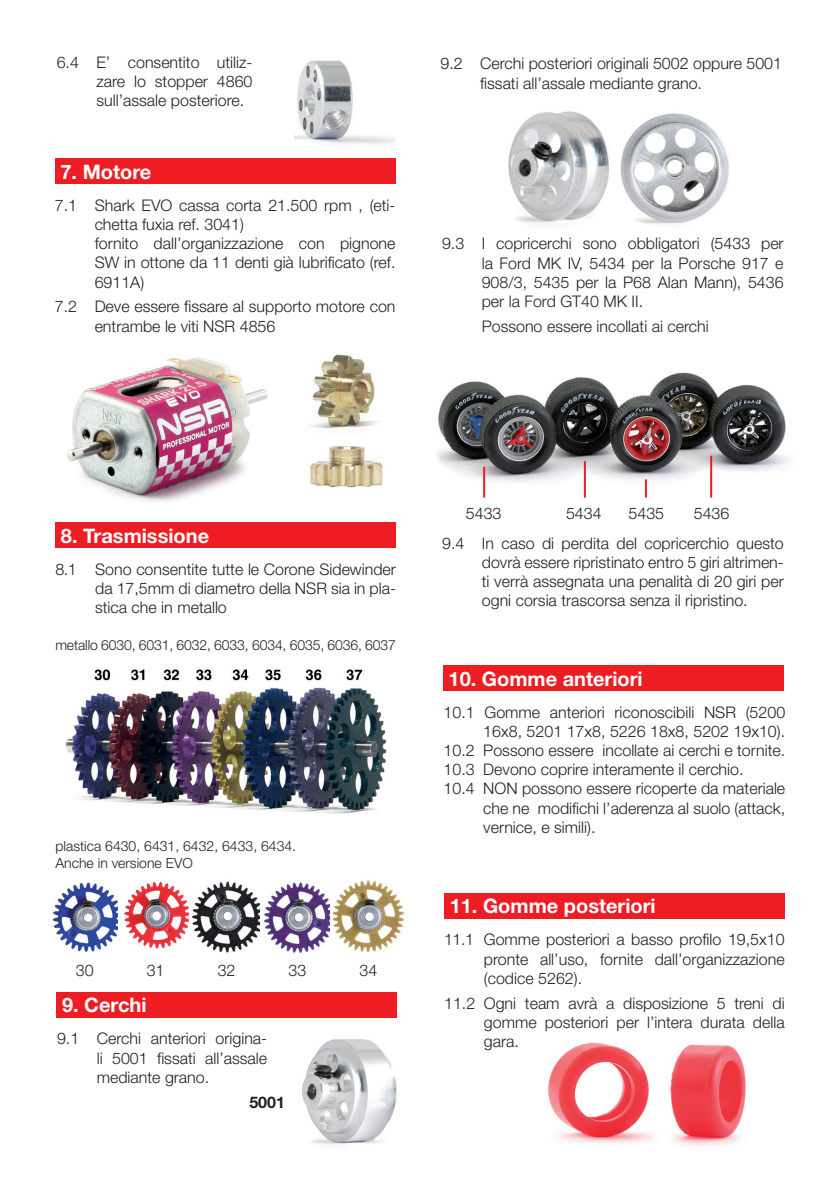
<style>
.page{position:relative;width:840px;height:1191px;background:#fff}
.page>*{position:absolute;margin:0;border:0;box-sizing:border-box;transform-origin:0 0}
.t1{font:700 20px "Helvetica Neue";color:#fff}
.t2{font:300 16px/19.2px "Helvetica Neue";color:#231f20;text-align:justify}
.t3{font:700 16px "Helvetica Neue";color:#231f20}
.t4{font:300 14px/16.8px "Helvetica Neue";color:#231f20}
</style>
<div class="page">
<img style="left:548px;top:1042px;width:198px;height:105px">
<img style="left:302px;top:1039px;width:95px;height:107px">
<img style="left:508px;top:111px;width:221px;height:114px">
<div style="left:55px;top:158px;width:340px;height:26px;background:#ee1d23"></div>
<div style="left:56px;top:991px;width:341px;height:26px;background:#ee1d23"></div>
<div style="left:443px;top:665px;width:340px;height:25px;background:#ee1d23"></div>
<img style="left:67px;top:357px;width:201px;height:145px">
<img style="left:310px;top:354px;width:73px;height:134px">
<div style="left:55px;top:522px;width:341px;height:26px;background:#ee1d23"></div>
<img style="left:65px;top:669px;width:322px;height:145px">
<img style="left:52px;top:882px;width:66px;height:70px">
<img style="left:124px;top:881px;width:65px;height:68px">
<img style="left:192px;top:881px;width:68px;height:72px">
<img style="left:264px;top:882px;width:66px;height:71px">
<img style="left:332px;top:880px;width:73px;height:73px">
<img style="left:437px;top:372px;width:352px;height:113px">
<hr style="left:483px;top:467px;width:2px;height:30px;background:#ee1d23">
<hr style="left:583px;top:461px;width:2px;height:36px;background:#ee1d23">
<svg style="left:644px;top:479px;width:2px;height:18px"></svg>
<hr style="left:709px;top:456px;width:2px;height:41px;background:#ee1d23">
<div style="left:444px;top:893px;width:340px;height:25px;background:#ee1d23"></div>
<img style="left:294px;top:60px;width:101px;height:85px">
<p class="t2" style="left:96px;top:52px;width:157px;text-indent:-40px">6.4 E’ consentito utiliz&shy;zare lo stopper 4860 sull’assale posteriore.</p>
<p class="t1" style="left:60px;top:159px;width:92px">7. Motore</p>
<p class="t2" style="left:95px;top:195px;width:302px;text-align:left;text-indent:-40px">7.1 Shark EVO cassa corta 21.500 rpm , (eti&shy;chetta fuxia ref. 3041)<br>fornito dall’organizzazione con pignone<br>SW in ottone da 11 denti già lubrificato (ref.<br>6911A)</p>
<p class="t2" style="left:95px;top:297px;width:302px;text-indent:-40px">7.2 Deve essere fissare al supporto motore con entrambe le viti NSR 4856</p>
<p class="t2" style="left:480px;top:54px;width:303px;text-indent:-40px">9.2 Cerchi posteriori originali 5002 oppure 5001 fissati all’assale mediante grano.</p>
<p class="t2" style="left:481px;top:234px;width:303px;text-indent:-40px">9.3 I copricerchi sono obbligatori (5433 per la Ford MK IV, 5434 per la Porsche 917 e 908/3, 5435 per la P68 Alan Mann), 5436 per la Ford GT40 MK II.</p>
<p class="t2" style="left:481px;top:316px;width:228px">Possono essere incollati ai cerchi</p>
<p class="t1" style="left:61px;top:523px;width:150px">8. Trasmissione</p>
<p class="t2" style="left:95px;top:559px;width:302px;text-indent:-40px">8.1 Sono consentite tutte le Corone Sidewinder da 17,5mm di diametro della NSR sia in pla&shy;stica che in metallo</p>
<p class="t4" style="left:55px;top:636px;width:342px">metallo 6030, 6031, 6032, 6033, 6034, 6035, 6036, 6037</p>
<p class="t4" style="left:55px;top:837px;width:242px">plastica 6430, 6431, 6432, 6433, 6434.<br>Anche in versione EVO</p>
<p class="t2" style="left:76px;top:960px;width:19px">30</p>
<p class="t2" style="left:147px;top:960px;width:19px">31</p>
<p class="t2" style="left:217px;top:960px;width:19px">32</p>
<p class="t2" style="left:288px;top:960px;width:19px">33</p>
<p class="t2" style="left:359px;top:960px;width:19px">34</p>
<p class="t1" style="left:62px;top:993px;width:86px">9. Cerchi</p>
<p class="t2" style="left:97px;top:1028px;width:172px;text-indent:-40px">9.1 Cerchi anteriori origina&shy;li 5001 fissati all’assale mediante grano.</p>
<p class="t3" style="left:249px;top:1092px;width:37px">5001</p>
<p class="t2" style="left:465px;top:503px;width:37px">5433</p>
<p class="t2" style="left:565px;top:503px;width:37px">5434</p>
<p class="t2" style="left:628px;top:503px;width:37px">5435</p>
<p class="t2" style="left:693px;top:503px;width:37px">5436</p>
<p class="t2" style="left:481px;top:533px;width:303px;text-indent:-40px">9.4 In caso di perdita del copricerchio questo dovrà essere ripristinato entro 5 giri altrimen&shy;ti verrà assegnata una penalità di 20 giri per ogni corsia trascorsa senza il ripristino.</p>
<p class="t1" style="left:448px;top:666px;width:196px">10. Gomme anteriori</p>
<p class="t2" style="left:443px;top:702px;width:343px">10.1 Gomme anteriori riconoscibili NSR (5200</p>
<p class="t2" style="left:483px;top:721px;width:303px">16x8, 5201 17x8, 5226 18x8, 5202 19x10).</p>
<p class="t2" style="left:443px;top:740px;width:343px">10.2 Possono essere incollate ai cerchi e tornite.</p>
<p class="t2" style="left:443px;top:759px;width:301px">10.3 Devono coprire interamente il cerchio.</p>
<p class="t2" style="left:443px;top:778px;width:343px">10.4 NON possono essere ricoperte da materiale</p>
<p class="t2" style="left:483px;top:798px;width:303px">che ne modifichi l’aderenza al suolo (attack,</p>
<p class="t2" style="left:483px;top:817px;width:114px">vernice, e simili).</p>
<p class="t1" style="left:449px;top:894px;width:207px">11. Gomme posteriori</p>
<p class="t2" style="left:483px;top:929px;width:302px;text-indent:-40px">11.1 Gomme posteriori a basso profilo 19,5x10 pronte all’uso, fornite dall’organizzazione (codice 5262).</p>
<p class="t2" style="left:483px;top:993px;width:302px;text-indent:-40px">11.2 Ogni team avrà a disposizione 5 treni di gomme posteriori per l’intera durata della gara.</p>
</div>
